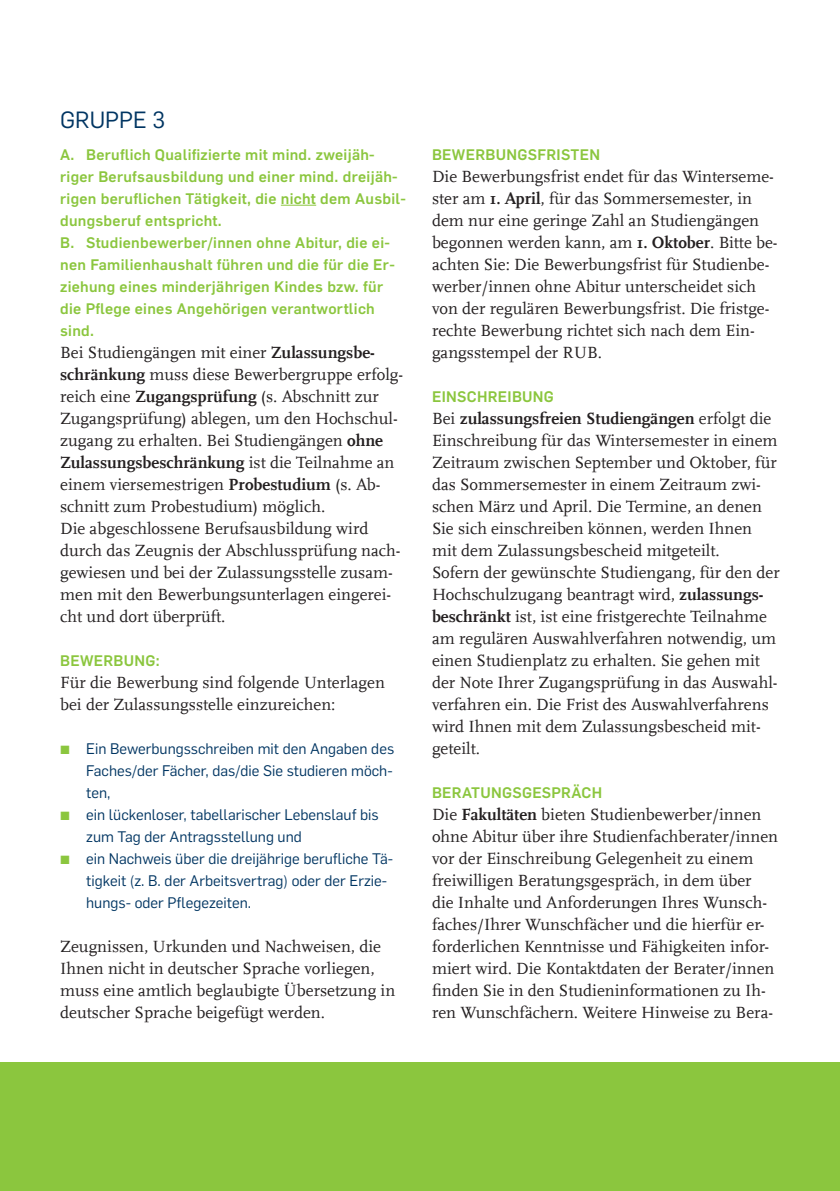
<style>
.page{position:relative;width:840px;height:1191px;background:#fff}
.page>*{position:absolute;margin:0;border:0;box-sizing:border-box;transform-origin:0 0}
.t1{font:23px "Rub Flama";color:#003562}
.t2{font:17px/22px "RUB Scala MZ";color:#231f20}
.t3{font:700 15px/22px "Rub Flama";letter-spacing:.02em;color:#8bc63e}
.t4{font:15px/22px "Rub Flama";color:#003562}
.s1{font-weight:700}
.s2{color:#8bc63e}
</style>
<div class="page">
<div style="left:0;top:1062px;width:839px;height:129px;background:#8bc63e"></div>
<hr style="left:281px;top:205px;width:35px;height:1px;background:#8bc63e">
<h1 class="t1" style="left:60px;top:104px;width:106px">GRUPPE 3</h1>
<p class="t3" style="left:60px;top:143px;width:347px">A. Beruflich Qualifizierte mit mind. zweijäh&shy;riger Berufsausbildung und einer mind. dreijäh&shy;rigen beruflichen Tätigkeit, die nicht dem Ausbil&shy;dungsberuf entspricht.<br>B. Studienbewerber/innen ohne Abitur, die ei&shy;nen Familienhaushalt führen und die für die Er&shy;ziehung eines minderjährigen Kindes bzw. für die Pflege eines Angehörigen verantwortlich sind.</p>
<p class="t2" style="left:60px;top:341px;width:344px">Bei Studiengängen mit einer <span class="s1">Zulassungsbe&shy;schränkung</span> muss diese Bewerbergruppe erfolg&shy;reich eine <span class="s1">Zugangsprüfung</span> (s. Abschnitt zur Zugangsprüfung) ablegen, um den Hochschul&shy;zugang zu erhalten. Bei Studiengängen <span class="s1">ohne Zulassungsbeschränkung</span> ist die Teilnahme an einem viersemestrigen <span class="s1">Probestudium</span> (s. Ab&shy;schnitt zum Probestudium) möglich.<br>Die abgeschlossene Berufsausbildung wird durch das Zeugnis der Abschlussprüfung nach&shy;gewiesen und bei der Zulassungsstelle zusam&shy;men mit den Bewerbungsunterlagen eingerei&shy;cht und dort überprüft.</p>
<p class="t3" style="left:60px;top:649px;width:101px">BEWERBUNG:</p>
<p class="t2" style="left:60px;top:671px;width:326px">Für die Bewerbung sind folgende Unterlagen bei der Zulassungsstelle einzureichen:</p>
<p class="t4" style="left:86px;top:737px;width:309px;text-align:justify;text-indent:-26px"><span class="s2">▪</span> Ein Bewerbungsschreiben mit den Angaben des Faches/der Fächer, das/die Sie studieren möch&shy;ten,</p>
<p class="t4" style="left:86px;top:803px;width:294px;text-indent:-26px"><span class="s2">▪</span> ein lückenloser, tabellarischer Lebenslauf bis zum Tag der Antragsstellung und</p>
<p class="t4" style="left:86px;top:847px;width:308px;text-indent:-26px"><span class="s2">▪</span> ein Nachweis über die dreijährige berufliche Tä&shy;tigkeit (z. B. der Arbeitsvertrag) oder der Erzie&shy;hungs- oder Pflegezeiten.</p>
<p class="t2" style="left:60px;top:935px;width:336px">Zeugnissen, Urkunden und Nachweisen, die Ihnen nicht in deutscher Sprache vorliegen, muss eine amtlich beglaubigte Übersetzung in deutscher Sprache beigefügt werden.</p>
<p class="t3" style="left:432px;top:143px;width:169px">BEWERBUNGSFRISTEN</p>
<p class="t2" style="left:432px;top:165px;width:347px">Die Bewerbungsfrist endet für das Winterseme&shy;ster am <span class="s1">1. April</span>, für das Sommersemester, in dem nur eine geringe Zahl an Studiengängen begonnen werden kann, am <span class="s1">1. Oktober</span>. Bitte be&shy;achten Sie: Die Bewerbungsfrist für Studienbe&shy;werber/innen ohne Abitur unterscheidet sich von der regulären Bewerbungsfrist. Die fristge&shy;rechte Bewerbung richtet sich nach dem Ein&shy;gangsstempel der RUB.</p>
<p class="t3" style="left:432px;top:385px;width:123px">EINSCHREIBUNG</p>
<p class="t2" style="left:432px;top:407px;width:349px">Bei <span class="s1">zulassungsfreien Studiengängen</span> erfolgt die Einschreibung für das Wintersemester in einem Zeitraum zwischen September und Oktober, für das Sommersemester in einem Zeitraum zwi&shy;schen März und April. Die Termine, an denen Sie sich einschreiben können, werden Ihnen mit dem Zulassungsbescheid mitgeteilt.<br>Sofern der gewünschte Studiengang, für den der Hochschulzugang beantragt wird, <span class="s1">zulassungs&shy;beschränkt</span> ist, ist eine fristgerechte Teilnahme am regulären Auswahlverfahren notwendig, um einen Studienplatz zu erhalten. Sie gehen mit der Note Ihrer Zugangsprüfung in das Auswahl&shy;verfahren ein. Die Frist des Auswahlverfahrens wird Ihnen mit dem Zulassungsbescheid mit&shy;geteilt.</p>
<p class="t3" style="left:432px;top:781px;width:171px">BERATUNGSGESPRÄCH</p>
<p class="t2" style="left:432px;top:803px;width:347px">Die <span class="s1">Fakultäten</span> bieten Studienbewerber/innen ohne Abitur über ihre Studienfachberater/innen vor der Einschreibung Gelegenheit zu einem freiwilligen Beratungsgespräch, in dem über<br>die Inhalte und Anforderungen Ihres Wunsch&shy;faches/Ihrer Wunschfächer und die hierfür er&shy;forderlichen Kenntnisse und Fähigkeiten infor&shy;miert wird. Die Kontaktdaten der Berater/innen finden Sie in den Studieninformationen zu Ih&shy;ren Wunschfächern. Weitere Hinweise zu Bera-</p>
</div>
